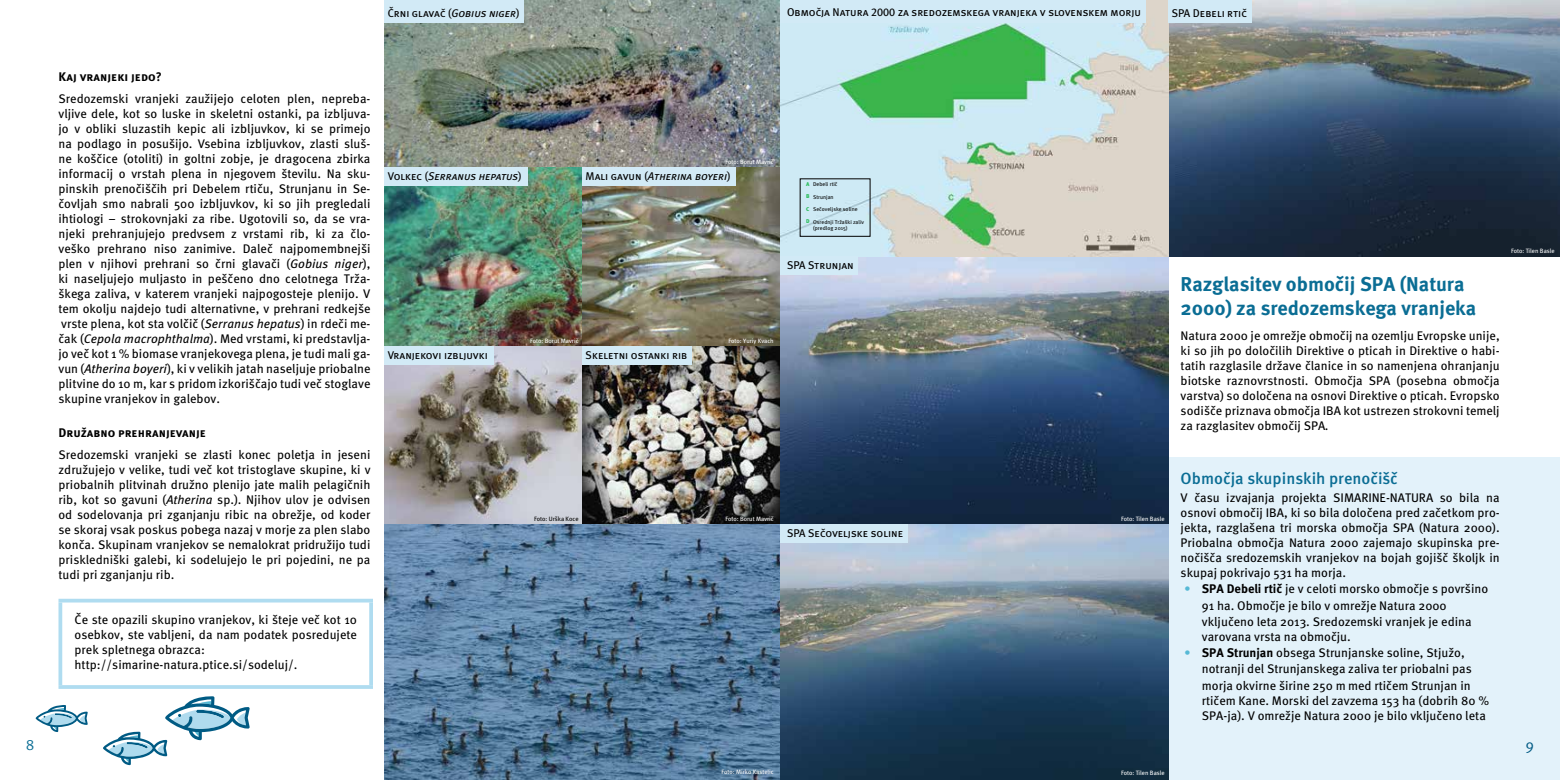
<style>
.page{position:relative;width:1560px;height:780px;background:#fff}
.page>*{position:absolute;margin:0;border:0;box-sizing:border-box;transform-origin:0 0}
.t1{font:700 20px/24px "FF Meta Pro";color:#0a6d94}
.t2{font:500 16.25px "FF Meta Pro";color:#0a6d94}
.t3{font:15px "FF Meta Pro";color:#005a84}
.t4{font:15px "FF Meta Pro";color:#0a6d94}
.t5{font:12.5px/15px "FF Meta Pro";color:#000;text-align:justify}
.t6{font:12.5px "Meta Bold Caps";color:#000}
.t7{font:11.25px "Meta Book Caps";color:#000}
.t8{font:italic 11.25px "Meta Book Caps";color:#000}
.t9{font:6.25px "Meta Book CE";color:#fff}
.t10{font:6.25px "Meta Book CE";color:#000}
.t11{font:5.5px/6.6px "FF Meta Pro";color:#000}
.t12{font:900 5.5px "FF Meta Pro";color:#31be60}
.s1{font-style:italic}
.s2{font-style:normal}
.s3{font-weight:700;color:#56b9d5}
.s4{font-weight:700}
</style>
<div class="page">
<div style="left:1168px;top:457px;width:391px;height:323px;background:#e3f2fa"></div>
<svg style="left:58px;top:598px;width:315px;height:4px"></svg>
<svg style="left:58px;top:602px;width:4px;height:83px"></svg>
<svg style="left:369px;top:602px;width:4px;height:83px"></svg>
<hr style="left:58px;top:685px;width:315px;height:3px;background:#afdcf0">
<img style="left:384px;top:0;width:396px;height:780px">
<img style="left:780px;top:256px;width:388px;height:524px">
<img style="left:780px;top:0;width:779px;height:256px">
<svg style="left:103px;top:696px;width:147px;height:69px"></svg>
<svg style="left:35px;top:705px;width:53px;height:27px"></svg>
<div style="left:384px;top:4px;width:139px;height:18px;background:#d2eaf6"></div>
<div style="left:1168px;top:4px;width:83px;height:18px;background:#d2eaf6"></div>
<div style="left:780px;top:4px;width:364px;height:18px;background:#d2eaf6"></div>
<div style="left:384px;top:168px;width:143px;height:18px;background:#d2eaf6"></div>
<div style="left:384px;top:346px;width:109px;height:18px;background:#d2eaf6"></div>
<div style="left:582px;top:346px;width:109px;height:18px;background:#d2eaf6"></div>
<div style="left:582px;top:168px;width:153px;height:18px;background:#d2eaf6"></div>
<div style="left:780px;top:256px;width:77px;height:18px;background:#d2eaf6"></div>
<div style="left:780px;top:524px;width:127px;height:18px;background:#d2eaf6"></div>
<hr style="left:384px;top:0;width:139px;height:4px;background:#d2eaf6">
<hr style="left:1168px;top:0;width:83px;height:4px;background:#d2eaf6">
<hr style="left:780px;top:0;width:364px;height:4px;background:#d2eaf6">
<p class="t4" style="left:26px;top:733px;width:10px">8</p>
<p class="t7" style="left:387px;top:6px;width:133px">Črni glavač (<span class="s1">Gobius niger</span>)</p>
<p class="t7" style="left:787px;top:6px;width:355px">Območja Natura 2000 za sredozemskega vranjeka v slovenskem morju</p>
<p class="t7" style="left:1171px;top:6px;width:77px">SPA Debeli rtič</p>
<p class="t6" style="left:58px;top:69px;width:105px">Kaj vranjeki jedo?</p>
<p class="t5" style="left:58px;top:90px;width:313px">Sredozemski vranjeki zaužijejo celoten plen, nepreba&shy;vljive dele, kot so luske in skeletni ostanki, pa izbljuva&shy;jo v obliki sluzastih kepic ali izbljuvkov, ki se primejo na podlago in posušijo. Vsebina izbljuvkov, zlasti sluš&shy;ne koščice (otoliti) in goltni zobje, je dragocena zbirka informacij o vrstah plena in njegovem številu. Na sku&shy;pinskih prenočiščih pri Debelem rtiču, Strunjanu in Se&shy;čovljah smo nabrali 500 izbljuvkov, ki so jih pregledali ihtiologi – strokovnjaki za ribe. Ugotovili so, da se vra&shy;njeki prehranjujejo predvsem z vrstami rib, ki za člo&shy;veško prehrano niso zanimive. Daleč najpomembnejši plen v njihovi prehrani so črni glavači (<span class="s1">Gobius niger</span>), ki naseljujejo muljasto in peščeno dno celotnega Trža&shy;škega zaliva, v katerem vranjeki najpogosteje plenijo. V tem okolju najdejo tudi alternativne, v prehrani redkejše vrste plena, kot sta volčič (<span class="s1">Serranus hepatus</span>) in rdeči me&shy;čak (<span class="s1">Cepola macrophthalma</span>). Med vrstami, ki predstavlja&shy;jo več kot 1 % biomase vranjekovega plena, je tudi mali ga&shy;vun (<span class="s1">Atherina boyeri</span>), ki v velikih jatah naseljuje priobalne plitvine do 10 m, kar s pridom izkoriščajo tudi več stoglave skupine vranjekov in galebov.</p>
<p class="t6" style="left:58px;top:425px;width:149px">Družabno prehranjevanje</p>
<p class="t5" style="left:58px;top:446px;width:313px">Sredozemski vranjeki se zlasti konec poletja in jeseni združujejo v velike, tudi več kot tristoglave skupine, ki v priobalnih plitvinah družno plenijo jate malih pelagičnih rib, kot so gavuni (<span class="s1">Atherina</span> sp.). Njihov ulov je odvisen od sodelovanja pri zganjanju ribic na obrežje, od koder se skoraj vsak poskus pobega nazaj v morje za plen slabo konča. Skupinam vranjekov se nemalokrat pridružijo tudi priskledniški galebi, ki sodelujejo le pri pojedini, ne pa tudi pri zganjanju rib.</p>
<p class="t5" style="left:75px;top:611px;width:284px;text-align:left">Če ste opazili skupino vranjekov, ki šteje več kot 10 osebkov, ste vabljeni, da nam podatek posredujete prek spletnega obrazca: http://simarine-natura.ptice.si/sodeluj/.</p>
<p class="t8" style="left:387px;top:170px;width:136px"><span class="s2">Volkec (</span>Serranus hepatus<span class="s2">)</span></p>
<p class="t9" style="left:725px;top:158px;width:50px">Foto: Borut Mavrič</p>
<p class="t8" style="left:585px;top:170px;width:147px"><span class="s2">Mali gavun (</span>Atherina boyeri<span class="s2">)</span></p>
<p class="t11" style="left:813px;top:181px;width:26px">Debeli rtič</p>
<p class="t11" style="left:813px;top:193px;width:22px">Strunjan</p>
<p class="t11" style="left:813px;top:205px;width:46px">Sečoveljske soline</p>
<p class="t11" style="left:813px;top:218px;width:52px">Osrednji Tržaški zaliv (predlog 2015)</p>
<p class="t12" style="left:806px;top:180px;width:5px">A</p>
<p class="t12" style="left:806px;top:192px;width:5px">B</p>
<p class="t12" style="left:806px;top:205px;width:5px">C</p>
<p class="t12" style="left:806px;top:217px;width:5px">D</p>
<p class="t7" style="left:787px;top:258px;width:68px">SPA Strunjan</p>
<p class="t9" style="left:530px;top:337px;width:50px">Foto: Borut Mavrič</p>
<p class="t9" style="left:728px;top:337px;width:47px">Foto: Yuriy Kvach</p>
<p class="t7" style="left:387px;top:348px;width:102px">Vranjekovi izbljuvki</p>
<p class="t7" style="left:585px;top:348px;width:103px">Skeletni ostanki rib</p>
<p class="t10" style="left:534px;top:515px;width:46px">Foto: Urška Koce</p>
<p class="t9" style="left:725px;top:515px;width:50px">Foto: Borut Mavrič</p>
<p class="t7" style="left:787px;top:526px;width:118px">SPA Sečoveljske soline</p>
<p class="t9" style="left:721px;top:767px;width:54px">Foto: Mirko Kastelic</p>
<p class="t9" style="left:1120px;top:515px;width:45px">Foto: Tilen Basle</p>
<p class="t9" style="left:1120px;top:768px;width:45px">Foto: Tilen Basle</p>
<h1 class="t1" style="left:1180px;top:270px;width:297px">Razglasitev območij SPA (Natura<br>2000) za sredozemskega vranjeka</h1>
<p class="t5" style="left:1180px;top:328px;width:320px">Natura 2000 je omrežje območij na ozemlju Evropske unije, ki so jih po določilih Direktive o pticah in Direktive o habi&shy;tatih razglasile države članice in so namenjena ohranjanju biotske raznovrstnosti. Območja SPA (posebna območja varstva) so določena na osnovi Direktive o pticah. Evropsko sodišče priznava območja IBA kot ustrezen strokovni temelj za razglasitev območij SPA.</p>
<h2 class="t2" style="left:1180px;top:465px;width:219px">Območja skupinskih prenočišč</h2>
<p class="t5" style="left:1180px;top:489px;width:320px">V času izvajanja projekta SIMARINE-NATURA so bila na osnovi območij IBA, ki so bila določena pred začetkom pro&shy;jekta, razglašena tri morska območja SPA (Natura 2000).<br>Priobalna območja Natura 2000 zajemajo skupinska pre&shy;nočišča sredozemskih vranjekov na bojah gojišč školjk in skupaj pokrivajo 531 ha morja.</p>
<p class="t5" style="left:1201px;top:580px;width:288px;line-height:16.2px;text-align:left;text-indent:-18px"><span class="s3">•</span> <span class="s4">SPA Debeli rtič</span> je v celoti morsko območje s površino<br>91 ha. Območje je bilo v omrežje Natura 2000 vključeno leta 2013. Sredozemski vranjek je edina</p>
<p class="t5" style="left:1201px;top:628px;width:150px">varovana vrsta na območju.</p>
<p class="t5" style="left:1201px;top:643px;width:271px;line-height:16.2px;text-align:left;text-indent:-18px"><span class="s3">•</span> <span class="s4">SPA Strunjan</span> obsega Strunjanske soline, Stjužo, notranji del Strunjanskega zaliva ter priobalni pas morja okvirne širine 250 m med rtičem Strunjan in</p>
<p class="t5" style="left:1201px;top:692px;width:289px">rtičem Kane. Morski del zavzema 153 ha (dobrih 80 %<br>SPA-ja). V omrežje Natura 2000 je bilo vključeno leta</p>
<p class="t9" style="left:1510px;top:246px;width:45px">Foto: Tilen Basle</p>
<p class="t3" style="left:1525px;top:733px;width:10px">9</p>
</div>
